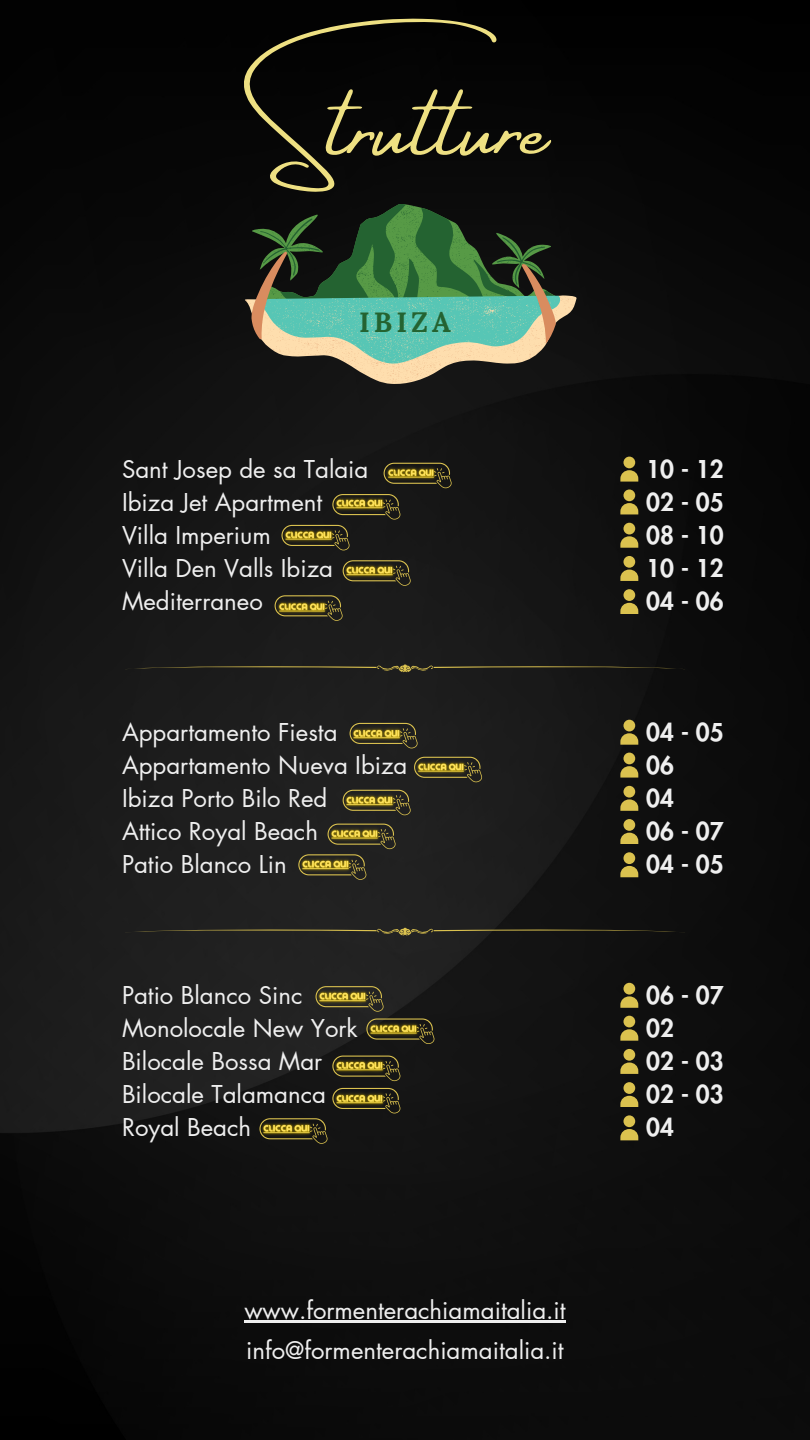
<style>
.page{position:relative;width:810px;height:1440px;background:#fff}
.page>*{position:absolute;margin:0;border:0;box-sizing:border-box;transform-origin:0 0}
.t1{font:91.9px "Amsterdam Four";color:#eee082}
.t2{font:700 28px "Lora";letter-spacing:.14em;color:#246331}
.t3{font:24px/33px "Futura LT Pro";color:#efefef}
.t4{font:800 24px/33px "Futura LT Pro";color:#efefef}
</style>
<div class="page">
<img style="left:0;top:0;width:810px;height:1440px">
<svg style="left:125px;top:664px;width:561px;height:9px;background:#2b291e"></svg>
<svg style="left:125px;top:927px;width:561px;height:9px;background:#2d2b1f"></svg>
<div style="left:623px;top:457px;width:12px;height:11px;background:#dbc24f;border-radius:50%"></div>
<svg style="left:620px;top:470px;width:18px;height:11px"></svg>
<div style="left:623px;top:523px;width:12px;height:11px;background:#dbc24f;border-radius:50%"></div>
<svg style="left:620px;top:536px;width:18px;height:11px"></svg>
<div style="left:623px;top:489px;width:12px;height:12px;background:#dbc24f;border-radius:50%"></div>
<svg style="left:620px;top:503px;width:18px;height:11px"></svg>
<div style="left:623px;top:556px;width:12px;height:12px;background:#dbc24f;border-radius:50%"></div>
<svg style="left:620px;top:570px;width:18px;height:11px"></svg>
<div style="left:623px;top:589px;width:12px;height:12px;background:#dbc24f;border-radius:50%"></div>
<svg style="left:620px;top:603px;width:18px;height:11px"></svg>
<div style="left:623px;top:720px;width:12px;height:11px;background:#dbc24f;border-radius:50%"></div>
<svg style="left:620px;top:733px;width:18px;height:11px"></svg>
<div style="left:623px;top:786px;width:12px;height:12px;background:#dbc24f;border-radius:50%"></div>
<svg style="left:620px;top:799px;width:18px;height:12px"></svg>
<div style="left:623px;top:753px;width:12px;height:11px;background:#dbc24f;border-radius:50%"></div>
<svg style="left:620px;top:766px;width:18px;height:11px"></svg>
<div style="left:623px;top:819px;width:12px;height:12px;background:#dbc24f;border-radius:50%"></div>
<svg style="left:620px;top:833px;width:18px;height:11px"></svg>
<div style="left:623px;top:852px;width:12px;height:12px;background:#dbc24f;border-radius:50%"></div>
<svg style="left:620px;top:866px;width:18px;height:11px"></svg>
<div style="left:623px;top:983px;width:12px;height:12px;background:#dbc24f;border-radius:50%"></div>
<svg style="left:620px;top:996px;width:18px;height:12px"></svg>
<div style="left:623px;top:1049px;width:12px;height:12px;background:#dbc24f;border-radius:50%"></div>
<svg style="left:620px;top:1063px;width:18px;height:11px"></svg>
<div style="left:623px;top:1016px;width:12px;height:11px;background:#dbc24f;border-radius:50%"></div>
<svg style="left:620px;top:1029px;width:18px;height:11px"></svg>
<div style="left:623px;top:1082px;width:12px;height:12px;background:#dbc24f;border-radius:50%"></div>
<svg style="left:620px;top:1096px;width:18px;height:11px"></svg>
<div style="left:623px;top:1115px;width:12px;height:12px;background:#dbc24f;border-radius:50%"></div>
<svg style="left:620px;top:1129px;width:18px;height:11px"></svg>
<div style="left:281px;top:494px;width:119px;height:56px;background:#171717"></div>
<svg style="left:402px;top:560px;width:9px;height:26px"></svg>
<svg style="left:334px;top:595px;width:9px;height:26px"></svg>
<svg style="left:409px;top:723px;width:9px;height:25px"></svg>
<svg style="left:474px;top:757px;width:8px;height:25px"></svg>
<svg style="left:402px;top:790px;width:9px;height:25px"></svg>
<svg style="left:298px;top:824px;width:98px;height:56px;background:#272622"></svg>
<svg style="left:316px;top:986px;width:68px;height:26px"></svg>
<svg style="left:426px;top:1018px;width:8px;height:26px"></svg>
<svg style="left:392px;top:1056px;width:8px;height:25px"></svg>
<div style="left:259px;top:1088px;width:141px;height:56px;background:#141414"></div>
<svg style="left:245px;top:204px;width:332px;height:180px;background:#49694f"></svg>
<hr style="left:244px;top:1320px;width:322px;height:2px;background:#efefef">
<img style="left:378px;top:458px;width:65px;height:30px">
<svg style="left:384px;top:463px;width:68px;height:25px;background:#574e21"></svg>
<img style="left:327px;top:489px;width:65px;height:30px">
<img style="left:276px;top:520px;width:65px;height:30px">
<img style="left:337px;top:556px;width:65px;height:30px">
<img style="left:269px;top:592px;width:65px;height:30px">
<img style="left:344px;top:718px;width:65px;height:30px">
<img style="left:408px;top:752px;width:66px;height:30px">
<img style="left:337px;top:785px;width:65px;height:30px">
<img style="left:322px;top:819px;width:65px;height:30px">
<img style="left:293px;top:850px;width:65px;height:30px">
<img style="left:310px;top:982px;width:65px;height:29px">
<img style="left:361px;top:1014px;width:65px;height:30px">
<img style="left:327px;top:1051px;width:65px;height:30px">
<img style="left:327px;top:1083px;width:65px;height:30px">
<img style="left:254px;top:1114px;width:65px;height:30px">
<h4 class="t1" style="left:261px;top:78px;width:289px">Strutture</h4>
<p class="t2" style="left:359px;top:304px;width:93px">IBIZA</p>
<h1 class="t3" style="left:122px;top:454px;width:248px">Sant Josep de sa Talaia<br>Ibiza Jet Apartment<br>Villa Imperium<br>Villa Den Valls Ibiza<br>Mediterraneo</h1>
<p class="t3" style="left:122px;top:717px;width:287px">Appartamento Fiesta<br>Appartamento Nueva Ibiza<br>Ibiza Porto Bilo Red<br>Attico Royal Beach<br>Patio Blanco Lin</p>
<h2 class="t3" style="left:122px;top:980px;width:237px">Patio Blanco Sinc<br>Monolocale New York<br>Bilocale Bossa Mar<br>Bilocale Talamanca<br>Royal Beach</h2>
<p class="t3" style="left:244px;top:1294px;width:323px">www.formenterachiamaitalia.it</p>
<p class="t3" style="left:246px;top:1334px;width:319px">info@formenterachiamaitalia.it</p>
<p class="t4" style="left:646px;top:454px;width:79px;text-align:justify">10 - 12<br>02 - 05<br>08 - 10<br>10 - 12<br>04 - 06</p>
<p class="t4" style="left:646px;top:717px;width:79px">04 - 05<br>06<br>04<br>06 - 07<br>04 - 05</p>
<p class="t4" style="left:646px;top:980px;width:79px">06 - 07<br>02<br>02 - 03<br>02 - 03<br>04</p>
</div>
